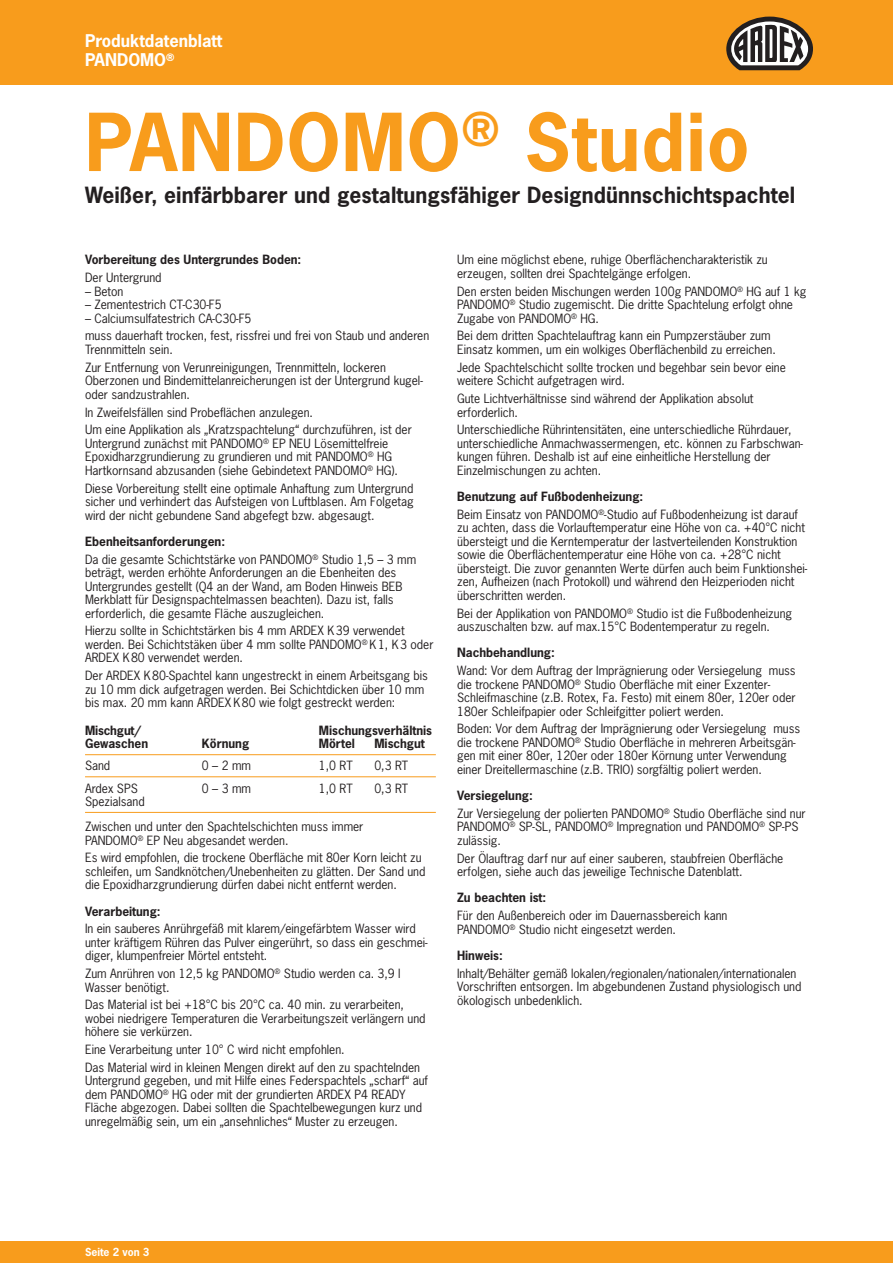
<style>
.page{position:relative;width:893px;height:1263px;background:#fff}
.page>*{position:absolute;margin:0;border:0;box-sizing:border-box;transform-origin:0 0}
.t1{font:700 75px "News Gothic Std";letter-spacing:.015em;color:#f89c1c}
.t2{font:700 21px "News Gothic Std";letter-spacing:.005em;color:#231f20}
.t3{font:700 16.5px/19.5px "News Gothic Std";color:#fff}
.t4{font:12px/13.5px "News Gothic Std";color:#231f20}
.t5{font:700 12px/13.5px "News Gothic Std";color:#231f20}
.t6{font:700 10.5px "News Gothic Std";color:#fff}
.s1{font-weight:700}
</style>
<div class="page">
<div style="left:0;top:0;width:893px;height:85px;background:#f89c1c"></div>
<div style="left:0;top:1242px;width:893px;height:21px;background:#f89c1c"></div>
<hr style="left:85px;top:754px;width:117px;height:1px;background:#f89c1c">
<hr style="left:202px;top:754px;width:117px;height:1px;background:#f89c1c">
<hr style="left:319px;top:754px;width:117px;height:1px;background:#f89c1c">
<hr style="left:85px;top:776px;width:117px;height:1px;background:#f89c1c">
<hr style="left:202px;top:776px;width:117px;height:1px;background:#f89c1c">
<hr style="left:319px;top:776px;width:117px;height:1px;background:#f89c1c">
<hr style="left:85px;top:812px;width:117px;height:1px;background:#f89c1c">
<hr style="left:202px;top:812px;width:117px;height:1px;background:#f89c1c">
<hr style="left:319px;top:812px;width:117px;height:1px;background:#f89c1c">
<svg style="left:726px;top:17px;width:87px;height:53px"></svg>
<h3 class="t3" style="left:85px;top:31px;width:139px">Produktdatenblatt<br>PANDOMO<sup>®</sup></h3>
<h1 class="t1" style="left:85px;top:93px;width:666px">PANDOMO<sup>®</sup> Studio</h1>
<h2 class="t2" style="left:85px;top:182px;width:712px">Weißer, einfärbbarer und gestaltungsfähiger Designdünnschichtspachtel</h2>
<p class="t5" style="left:85px;top:253px;width:218px">Vorbereitung des Untergrundes Boden:</p>
<p class="t4" style="left:85px;top:271px;width:78px">Der Untergrund</p>
<p class="t4" style="left:85px;top:284px;width:40px">– Beton</p>
<p class="t4" style="left:85px;top:298px;width:138px">– Zementestrich CT-C30-F5</p>
<p class="t4" style="left:85px;top:309px;width:346px;line-height:17.7px">– Calciumsulfatestrich CA-C30-F5<br>muss dauerhaft trocken, fest, rissfrei und frei von Staub und anderen</p>
<p class="t4" style="left:85px;top:340px;width:302px;line-height:17.7px">Trennmitteln sein.<br>Zur Entfernung von Verunreinigungen, Trennmitteln, lockeren</p>
<p class="t4" style="left:85px;top:374px;width:339px">Oberzonen und Bindemittelanreicherungen ist der Untergrund kugel&shy;oder sandzustrahlen.</p>
<p class="t4" style="left:85px;top:403px;width:328px;line-height:17.7px">In Zweifelsfällen sind Probeflächen anzulegen.<br>Um eine Applikation als „Kratzspachtelung“ durchzuführen, ist der</p>
<p class="t4" style="left:85px;top:436px;width:315px">Untergrund zunächst mit PANDOMO<sup>®</sup> EP NEU Lösemittelfreie<br>Epoxidharzgrundierung zu grundieren und mit PANDOMO<sup>®</sup> HG<br>Hartkornsand abzusanden (siehe Gebindetext PANDOMO<sup>®</sup> HG).</p>
<p class="t4" style="left:85px;top:481px;width:330px;text-align:justify">Diese Vorbereitung stellt eine optimale Anhaftung zum Untergrund sicher und verhindert das Aufsteigen von Luftblasen. Am Folgetag wird der nicht gebundene Sand abgefegt bzw. abgesaugt.</p>
<p class="t4" style="left:85px;top:532px;width:333px;line-height:17.7px"><span class="s1">Ebenheitsanforderungen:<br></span>Da die gesamte Schichtstärke von PANDOMO<sup>®</sup> Studio 1,5 – 3 mm</p>
<p class="t4" style="left:85px;top:566px;width:319px">beträgt, werden erhöhte Anforderungen an die Ebenheiten des Untergrundes gestellt (Q4 an der Wand, am Boden Hinweis BEB Merkblatt für Designspachtelmassen beachten). Dazu ist, falls erforderlich, die gesamte Fläche auszugleichen.</p>
<p class="t4" style="left:85px;top:624px;width:350px">Hierzu sollte in Schichtstärken bis 4 mm ARDEX K39 verwendet werden. Bei Schichtstäken über 4 mm sollte PANDOMO<sup>®</sup> K1, K3 oder<br>ARDEX K80 verwendet werden.</p>
<p class="t4" style="left:85px;top:669px;width:344px">Der ARDEX K80-Spachtel kann ungestreckt in einem Arbeitsgang bis zu 10 mm dick aufgetragen werden. Bei Schichtdicken über 10 mm bis max. 20 mm kann ARDEX K80 wie folgt gestreckt werden:</p>
<p class="t5" style="left:85px;top:723px;width:65px">Mischgut/<br>Gewaschen</p>
<p class="t5" style="left:319px;top:723px;width:115px">Mischungsverhältnis<br>Mörtel</p>
<p class="t5" style="left:202px;top:737px;width:49px">Körnung</p>
<p class="t5" style="left:374px;top:737px;width:52px">Mischgut</p>
<p class="t4" style="left:85px;top:759px;width:27px">Sand</p>
<p class="t4" style="left:202px;top:759px;width:51px">0 – 2 mm</p>
<p class="t4" style="left:319px;top:759px;width:35px">1,0 RT</p>
<p class="t4" style="left:374px;top:759px;width:35px">0,3 RT</p>
<p class="t4" style="left:85px;top:781px;width:61px">Ardex SPS<br>Spezialsand</p>
<p class="t4" style="left:202px;top:781px;width:51px">0 – 3 mm</p>
<p class="t4" style="left:319px;top:781px;width:35px">1,0 RT</p>
<p class="t4" style="left:374px;top:781px;width:35px">0,3 RT</p>
<p class="t4" style="left:85px;top:820px;width:280px">Zwischen und unter den Spachtelschichten muss immer<br>PANDOMO<sup>®</sup> EP Neu abgesandet werden.</p>
<p class="t4" style="left:85px;top:851px;width:342px">Es wird empfohlen, die trockene Oberfläche mit 80er Korn leicht zu schleifen, um Sandknötchen/Unebenheiten zu glätten. Der Sand und die Epoxidharzgrundierung dürfen dabei nicht entfernt werden.</p>
<p class="t5" style="left:85px;top:904px;width:77px">Verarbeitung:</p>
<p class="t4" style="left:85px;top:922px;width:344px">In ein sauberes Anrührgefäß mit klarem/eingefärbtem Wasser wird unter kräftigem Rühren das Pulver eingerührt, so dass ein geschmei&shy;diger, klumpenfreier Mörtel entsteht.</p>
<p class="t4" style="left:85px;top:967px;width:317px">Zum Anrühren von 12,5 kg PANDOMO<sup>®</sup> Studio werden ca. 3,9 l<br>Wasser benötigt.</p>
<p class="t4" style="left:85px;top:998px;width:342px">Das Material ist bei +18°C bis 20°C ca. 40 min. zu verarbeiten, wobei niedrigere Temperaturen die Verarbeitungszeit verlängern und höhere sie verkürzen.</p>
<p class="t4" style="left:85px;top:1041px;width:337px;line-height:17.7px">Eine Verarbeitung unter 10° C wird nicht empfohlen.<br>Das Material wird in kleinen Mengen direkt auf den zu spachtelnden</p>
<p class="t4" style="left:85px;top:1074px;width:345px">Untergrund gegeben, und mit Hilfe eines Federspachtels „scharf“ auf dem PANDOMO<sup>®</sup> HG oder mit der grundierten ARDEX P4 READY Fläche abgezogen. Dabei sollten die Spachtelbewegungen kurz und unregelmäßig sein, um ein „ansehnliches“ Muster zu erzeugen.</p>
<p class="t4" style="left:457px;top:253px;width:312px">Um eine möglichst ebene, ruhige Oberflächencharakteristik zu erzeugen, sollten drei Spachtelgänge erfolgen.</p>
<p class="t4" style="left:457px;top:284px;width:351px">Den ersten beiden Mischungen werden 100g PANDOMO<sup>®</sup> HG auf 1 kg<br>PANDOMO<sup>®</sup> Studio zugemischt. Die dritte Spachtelung erfolgt ohne<br>Zugabe von PANDOMO<sup>®</sup> HG.</p>
<p class="t4" style="left:457px;top:329px;width:320px">Bei dem dritten Spachtelauftrag kann ein Pumpzerstäuber zum<br>Einsatz kommen, um ein wolkiges Oberflächenbild zu erreichen.</p>
<p class="t4" style="left:457px;top:360px;width:330px">Jede Spachtelschicht sollte trocken und begehbar sein bevor eine weitere Schicht aufgetragen wird.</p>
<p class="t4" style="left:457px;top:392px;width:298px">Gute Lichtverhältnisse sind während der Applikation absolut erforderlich.</p>
<p class="t4" style="left:457px;top:423px;width:347px">Unterschiedliche Rührintensitäten, eine unterschiedliche Rührdauer, unterschiedliche Anmachwassermengen, etc. können zu Farbschwan&shy;kungen führen. Deshalb ist auf eine einheitliche Herstellung der Einzelmischungen zu achten.</p>
<p class="t4" style="left:457px;top:487px;width:342px;line-height:17.7px"><span class="s1">Benutzung auf Fußbodenheizung:<br></span>Beim Einsatz von PANDOMO<sup>®</sup>-Studio auf Fußbodenheizung ist darauf</p>
<p class="t4" style="left:457px;top:521px;width:352px">zu achten, dass die Vorlauftemperatur eine Höhe von ca. +40°C nicht übersteigt und die Kerntemperatur der lastverteilenden Konstruktion sowie die Oberflächentemperatur eine Höhe von ca. +28°C nicht übersteigt. Die zuvor genannten Werte dürfen auch beim Funktionshei&shy;zen, Aufheizen (nach Protokoll) und während den Heizperioden nicht überschritten werden.</p>
<p class="t4" style="left:457px;top:606px;width:337px">Bei der Applikation von PANDOMO<sup>®</sup> Studio ist die Fußbodenheizung auszuschalten bzw. auf max.15°C Bodentemperatur zu regeln.</p>
<p class="t5" style="left:457px;top:646px;width:99px">Nachbehandlung:</p>
<p class="t4" style="left:457px;top:664px;width:340px">Wand: Vor dem Auftrag der Imprägnierung oder Versiegelung muss die trockene PANDOMO<sup>®</sup> Studio Oberfläche mit einer Exzenter-Schleifmaschine (z.B. Rotex, Fa. Festo) mit einem 80er, 120er oder 180er Schleifpapier oder Schleifgitter poliert werden.</p>
<p class="t4" style="left:457px;top:722px;width:345px">Boden: Vor dem Auftrag der Imprägnierung oder Versiegelung muss die trockene PANDOMO<sup>®</sup> Studio Oberfläche in mehreren Arbeitsgän&shy;gen mit einer 80er, 120er oder 180er Körnung unter Verwendung einer Dreitellermaschine (z.B. TRIO) sorgfältig poliert werden.</p>
<p class="t4" style="left:457px;top:787px;width:350px;line-height:17.7px"><span class="s1">Versiegelung:<br></span>Zur Versiegelung der polierten PANDOMO<sup>®</sup> Studio Oberfläche sind nur</p>
<p class="t4" style="left:457px;top:820px;width:343px">PANDOMO<sup>®</sup> SP-SL, PANDOMO<sup>®</sup> Impregnation und PANDOMO<sup>®</sup> SP-PS zulässig.</p>
<p class="t4" style="left:457px;top:851px;width:328px">Der Ölauftrag darf nur auf einer sauberen, staubfreien Oberfläche erfolgen, siehe auch das jeweilige Technische Datenblatt.</p>
<p class="t5" style="left:457px;top:891px;width:91px">Zu beachten ist:</p>
<p class="t4" style="left:457px;top:909px;width:272px">Für den Außenbereich oder im Dauernassbereich kann<br>PANDOMO<sup>®</sup> Studio nicht eingesetzt werden.</p>
<p class="t5" style="left:457px;top:948px;width:47px">Hinweis:</p>
<p class="t4" style="left:457px;top:966px;width:346px">Inhalt/Behälter gemäß lokalen/regionalen/nationalen/internationalen<br>Vorschriften entsorgen. Im abgebundenen Zustand physiologisch und ökologisch unbedenklich.</p>
<p class="t6" style="left:85px;top:1245px;width:66px">Seite 2 von 3</p>
</div>
